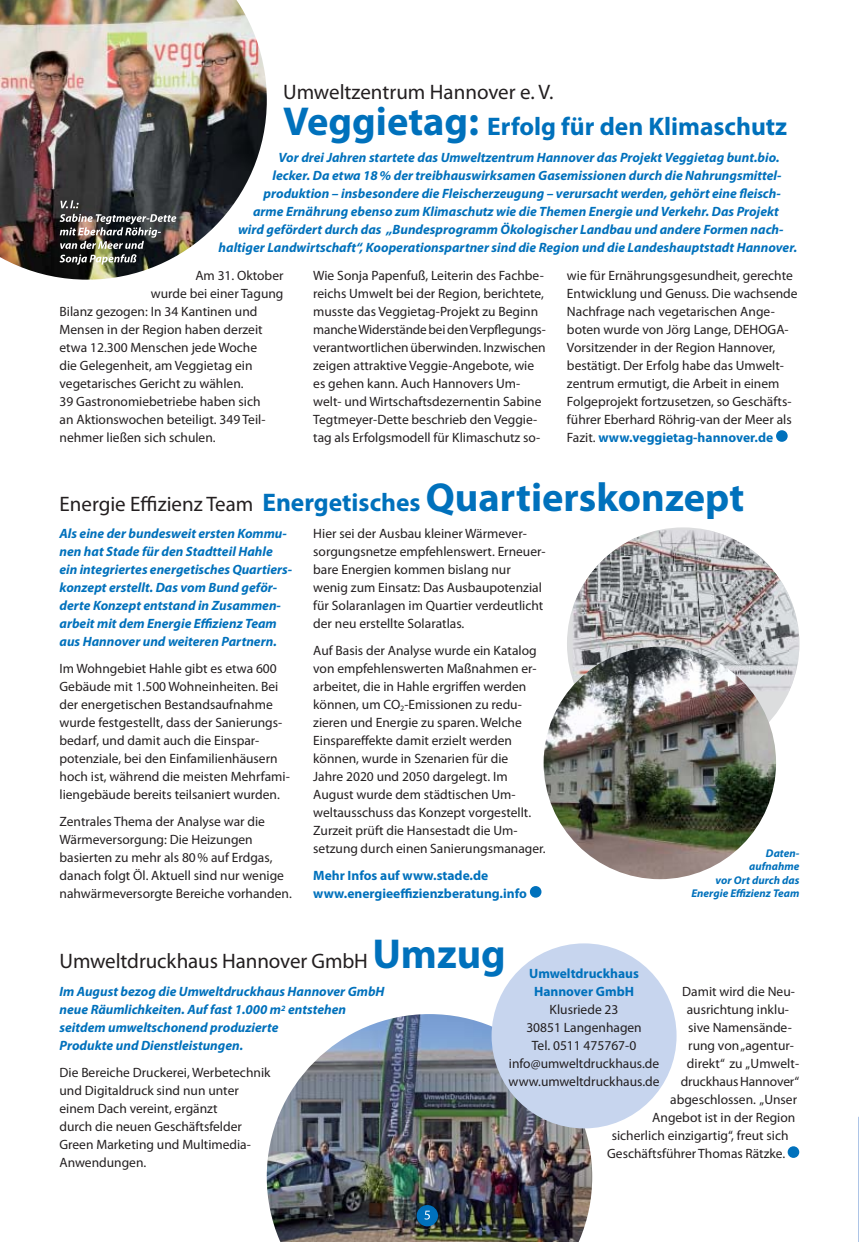
<style>
.page{position:relative;width:859px;height:1242px;background:#fff}
.page>*{position:absolute;margin:0;border:0;box-sizing:border-box;transform-origin:0 0}
.t1{font:700 25.5px "Myriad Pro";color:#0071bc}
.t2{font:21px "Myriad Pro";letter-spacing:-.005em;color:#231f20}
.t3{font:13.5px/18px "Myriad Pro";color:#231f20}
.t4{font:italic 700 13.5px/18px "Myriad Pro";color:#0071bc}
.t5{font:700 13.5px/18px "Myriad Pro";color:#0071bc}
.t6{font:italic 700 11.25px/13.5px "Myriad Pro";color:#0071bc;text-align:right}
.s1{font-size:40.5px}
.s2{font-weight:700;color:#0071bc}
.s3{font-weight:700;font-size:25.5px;color:#0071bc}
.s4{font-weight:700;font-size:40.5px;color:#0071bc}
.s5{font-weight:700;font-size:42px;color:#0071bc}
</style>
<div class="page">
<img style="left:267px;top:1014px;width:325px;height:227px">
<img style="left:858px;top:1083px;width:1px;height:158px">
<div style="left:417px;top:1205px;width:20px;height:20px;background:#0071bc;border-radius:50%"></div>
<div style="left:417px;top:1205px;width:21px;height:21px;border:2px solid #0071bc;border-radius:50%"></div>
<svg style="left:424px;top:1210px;width:6px;height:9px"></svg>
<img style="left:0;top:0;width:267px;height:280px">
<img style="left:573px;top:530px;width:226px;height:161px">
<img style="left:544px;top:646px;width:232px;height:233px;border-radius:50%">
<div style="left:776px;top:430px;width:12px;height:12px;background:#0071bc;border-radius:50%"></div>
<div style="left:530px;top:886px;width:11px;height:11px;background:#0071bc;border-radius:50%"></div>
<div style="left:788px;top:1146px;width:11px;height:12px;background:#0071bc;border-radius:50%"></div>
<div style="left:492px;top:943px;width:184px;height:185px;background:#c7d5ee;border-radius:50%"></div>
<img style="left:60px;top:214px;width:116px;height:51px">
<svg style="left:60px;top:200px;width:19px;height:8px"></svg>
<h2 class="t2" style="left:283px;top:84px;width:272px">Umweltzentrum Hannover e. V.</h2>
<h1 class="t1" style="left:283px;top:117px;width:506px"><span class="s1">Veggietag:</span> Erfolg für den Klimaschutz</h1>
<p class="t4" style="left:279px;top:149px;width:502px">Vor drei Jahren startete das Umweltzentrum Hannover das Projekt Veggietag bunt.bio.</p>
<p class="t4" style="left:273px;top:167px;width:510px">lecker. Da etwa 18 % der treibhauswirksamen Gasemissionen durch die Nahrungsmittel-</p>
<p class="t4" style="left:264px;top:185px;width:519px">produktion – insbesondere die Fleischerzeugung – verursacht werden, gehört eine fleisch-</p>
<p class="t4" style="left:253px;top:203px;width:527px">arme Ernährung ebenso zum Klimaschutz wie die Themen Energie und Verkehr. Das Projekt</p>
<p class="t4" style="left:238px;top:221px;width:547px">wird gefördert durch das „Bundesprogramm Ökologischer Landbau und andere Formen nach-</p>
<p class="t4" style="left:219px;top:239px;width:580px">haltiger Landwirtschaft“, Kooperationspartner sind die Region und die Landeshauptstadt Hannover.</p>
<p class="t3" style="left:195px;top:268px;width:90px">Am 31. Oktober</p>
<p class="t3" style="left:151px;top:286px;width:134px">wurde bei einer Tagung</p>
<p class="t3" style="left:60px;top:304px;width:199px">Bilanz gezogen: In 34 Kantinen und</p>
<p class="t3" style="left:60px;top:322px;width:205px">Mensen in der Region haben derzeit</p>
<p class="t3" style="left:60px;top:340px;width:199px">etwa 12.300 Menschen jede Woche</p>
<p class="t3" style="left:60px;top:358px;width:194px">die Gelegenheit, am Veggietag ein</p>
<p class="t3" style="left:60px;top:376px;width:186px">vegetarisches Gericht zu wählen.</p>
<p class="t3" style="left:60px;top:394px;width:203px">39 Gastronomiebetriebe haben sich</p>
<p class="t3" style="left:60px;top:412px;width:207px">an Aktionswochen beteiligt. 349 Teil-</p>
<p class="t3" style="left:60px;top:430px;width:158px">nehmer ließen sich schulen.</p>
<p class="t3" style="left:313px;top:268px;width:234px">Wie Sonja Papenfuß, Leiterin des Fachbe&shy;reichs Umwelt bei der Region, berichtete, musste das Veggietag-Projekt zu Beginn manche Widerstände bei den Verpflegungs&shy;verantwortlichen überwinden. Inzwischen zeigen attraktive Veggie-Angebote, wie es gehen kann. Auch Hannovers Um&shy;welt- und Wirtschaftsdezernentin Sabine Tegtmeyer-Dette beschrieb den Veggie&shy;tag als Erfolgsmodell für Klimaschutz so-</p>
<p class="t3" style="left:567px;top:268px;width:232px">wie für Ernährungsgesundheit, gerechte Entwicklung und Genuss. Die wachsende Nachfrage nach vegetarischen Ange&shy;boten wurde von Jörg Lange, DEHOGA-Vorsitzender in der Region Hannover, bestätigt. Der Erfolg habe das Umwelt&shy;zentrum ermutigt, die Arbeit in einem Folgeprojekt fortzusetzen, so Geschäfts&shy;führer Eberhard Röhrig-van der Meer als Fazit. <span class="s2">www.veggietag-hannover.de</span></p>
<h2 class="t2" style="left:60px;top:496px;width:686px">Energie Effizienz Team <span class="s3">Energetisches</span> <span class="s4">Quartierskonzept</span></h2>
<p class="t3" style="left:313px;top:525px;width:234px">Hier sei der Ausbau kleiner Wärmever&shy;sorgungsnetze empfehlenswert. Erneuer&shy;bare Energien kommen bislang nur wenig zum Einsatz: Das Ausbaupotenzial für Solaranlagen im Quartier verdeutlicht der neu erstellte Solaratlas.</p>
<p class="t3" style="left:313px;top:642px;width:234px">Auf Basis der Analyse wurde ein Katalog von empfehlenswerten Maßnahmen er&shy;arbeitet, die in Hahle ergriffen werden können, um CO<sub>2</sub>-Emissionen zu redu&shy;zieren und Energie zu sparen. Welche Einspareffekte damit erzielt werden können, wurde in Szenarien für die<br>Jahre 2020 und 2050 dargelegt. Im August wurde dem städtischen Um&shy;weltausschuss das Konzept vorgestellt.<br>Zurzeit prüft die Hansestadt die Um&shy;setzung durch einen Sanierungsmanager.</p>
<p class="t5" style="left:313px;top:867px;width:215px">Mehr Infos auf www.stade.de www.energieeffizienzberatung.info</p>
<h2 class="t2" style="left:60px;top:953px;width:448px">Umweltdruckhaus Hannover GmbH <span class="s5">Umzug</span></h2>
<p class="t4" style="left:60px;top:983px;width:327px">Im August bezog die Umweltdruckhaus Hannover GmbH neue Räumlichkeiten. Auf fast 1.000 m<sup>2</sup> entstehen seitdem umweltschonend produzierte<br>Produkte und Dienstleistungen.</p>
<p class="t3" style="left:60px;top:1064px;width:212px">Die Bereiche Druckerei, Werbetechnik und Digitaldruck sind nun unter einem Dach vereint, ergänzt<br>durch die neuen Geschäftsfelder<br>Green Marketing und Multimedia-<br>Anwendungen.</p>
<p class="t4" style="left:60px;top:525px;width:234px">Als eine der bundesweit ersten Kommu&shy;nen hat Stade für den Stadtteil Hahle ein integriertes energetisches Quartiers&shy;konzept erstellt. Das vom Bund geför&shy;derte Konzept entstand in Zusammen&shy;arbeit mit dem Energie Effizienz Team aus Hannover und weiteren Partnern.</p>
<p class="t3" style="left:60px;top:660px;width:232px">Im Wohngebiet Hahle gibt es etwa 600<br>Gebäude mit 1.500 Wohneinheiten. Bei der energetischen Bestandsaufnahme wurde festgestellt, dass der Sanierungs&shy;bedarf, und damit auch die Einspar&shy;potenziale, bei den Einfamilienhäusern hoch ist, während die meisten Mehrfami&shy;liengebäude bereits teilsaniert wurden.</p>
<p class="t3" style="left:60px;top:813px;width:234px">Zentrales Thema der Analyse war die Wärmeversorgung: Die Heizungen basierten zu mehr als 80 % auf Erdgas, danach folgt Öl. Aktuell sind nur wenige nahwärmeversorgte Bereiche vorhanden.</p>
<p class="t6" style="left:691px;top:847px;width:110px">Daten-<br>aufnahme<br>vor Ort durch das<br>Energie Effizienz Team</p>
<p class="t5" style="left:529px;top:965px;width:111px;text-align:center">Umweltdruckhaus<br>Hannover GmbH</p>
<p class="t3" style="left:509px;top:1001px;width:152px;text-align:center">Klusriede 23<br>30851 Langenhagen<br>Tel. 0511 475767-0 info@umweltdruckhaus.de www.umweltdruckhaus.de</p>
<p class="t3" style="left:682px;top:983px;width:114px">Damit wird die Neu-</p>
<p class="t3" style="left:687px;top:1001px;width:104px">ausrichtung inklu-</p>
<p class="t3" style="left:688px;top:1019px;width:105px">sive Namensände-</p>
<p class="t3" style="left:688px;top:1037px;width:107px">rung von „agentur-</p>
<p class="t3" style="left:687px;top:1055px;width:114px">direkt“ zu „Umwelt-</p>
<p class="t3" style="left:681px;top:1073px;width:120px">druckhaus Hannover“</p>
<p class="t3" style="left:670px;top:1091px;width:128px">abgeschlossen. „Unser</p>
<p class="t3" style="left:652px;top:1109px;width:145px">Angebot ist in der Region</p>
<p class="t3" style="left:612px;top:1127px;width:178px">sicherlich einzigartig“, freut sich</p>
<p class="t3" style="left:607px;top:1145px;width:179px">Geschäftsführer Thomas Rätzke.</p>
</div>
